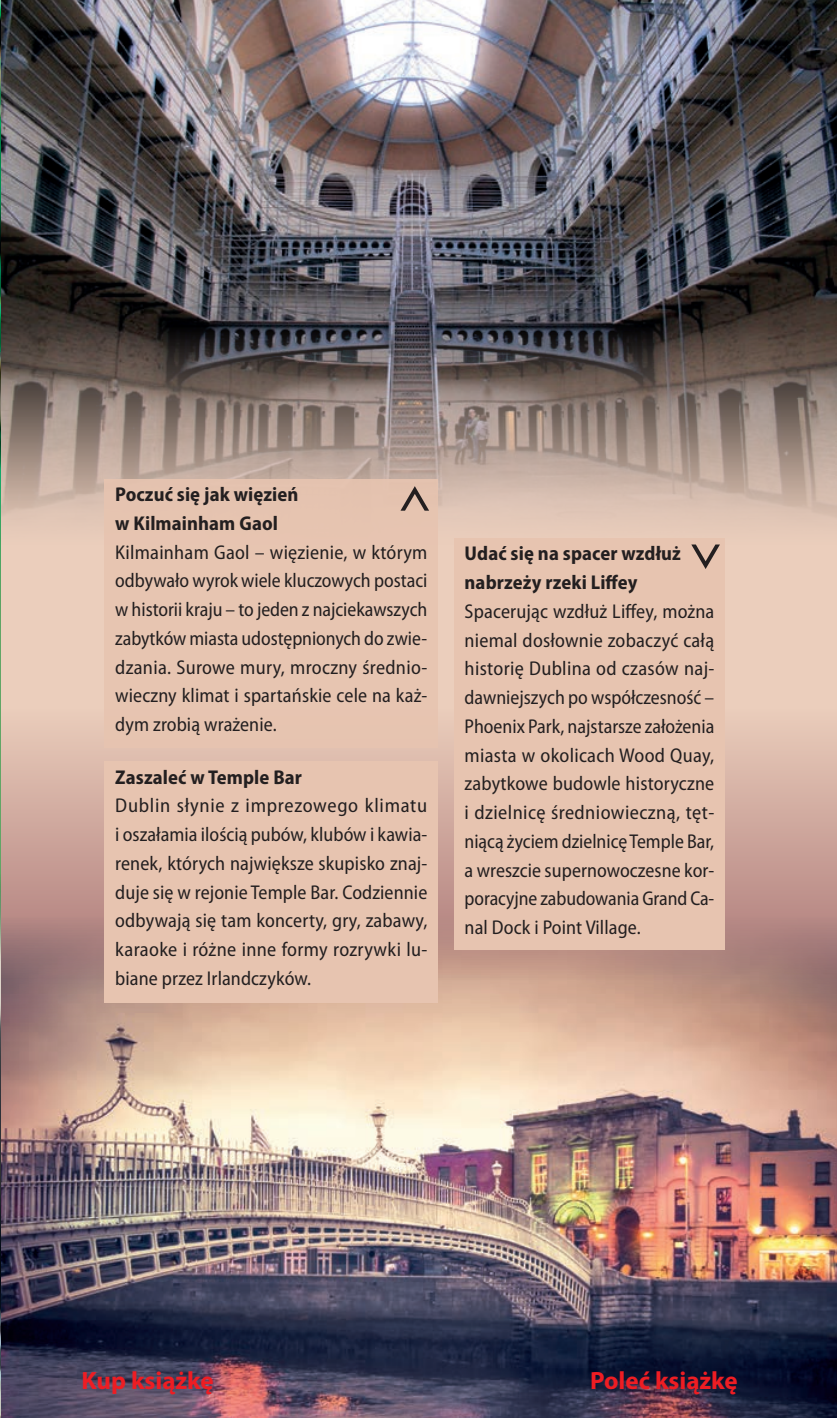
<style>
.page{position:relative;width:837px;height:1418px;background:#fff}
.page>*{position:absolute;margin:0;border:0;box-sizing:border-box;transform-origin:0 0}
.t1{font:700 25px "Myriad Pro";color:#ee1d23}
.t2{font:semi-condensed 20px/28.8px "Myriad Pro";letter-spacing:.005em;color:#231f20;text-align:justify}
.t3{font:700 semi-condensed 20px/28.8px "Myriad Pro";letter-spacing:.005em;color:#231f20}
</style>
<div class="page">
<div style="left:0;top:0;width:836px;height:1417px;background:#ebcebc"></div>
<img style="left:1px;top:0;width:835px;height:544px">
<svg style="left:1px;top:709px;width:835px;height:208px"></svg>
<img style="left:1px;top:917px;width:835px;height:500px">
<hr style="left:0;top:0;width:1px;height:671px;background:#21af4b">
<img style="left:0;top:0;width:1px;height:627px">
<hr style="left:0;top:684px;width:1px;height:733px;background:#e3f2e5">
<img style="left:0;top:874px;width:1px;height:543px">
<div style="left:105px;top:479px;width:333px;height:269px;background:#e7c4b0"></div>
<div style="left:105px;top:761px;width:333px;height:241px;background:#e7c4b0"></div>
<div style="left:454px;top:538px;width:270px;height:411px;background:#e7c4b0"></div>
<svg style="left:401px;top:486px;width:28px;height:24px"></svg>
<svg style="left:691px;top:544px;width:28px;height:25px"></svg>
<p class="t3" style="left:115px;top:480px;width:185px">Poczuć się jak więzień w Kilmainham Gaol</p>
<p class="t2" style="left:115px;top:538px;width:313px">Kilmainham Gaol – więzienie, w którym odbywało wyrok wiele kluczowych postaci w historii kraju – to jeden z najciekawszych zabytków miasta udostępnionych do zwie&shy;dzania. Surowe mury, mroczny średnio&shy;wieczny klimat i spartańskie cele na każ&shy;dym zrobią wrażenie.</p>
<p class="t3" style="left:115px;top:762px;width:188px">Zaszaleć w Temple Bar</p>
<p class="t2" style="left:115px;top:791px;width:313px">Dublin słynie z imprezowego klimatu i oszałamia ilością pubów, klubów i kawia&shy;renek, których największe skupisko znaj&shy;duje się w rejonie Temple Bar. Codziennie odbywają się tam koncerty, gry, zabawy, karaoke i różne inne formy rozrywki lu&shy;biane przez Irlandczyków.</p>
<p class="t3" style="left:464px;top:539px;width:218px">Udać się na spacer wzdłuż nabrzeży rzeki Liffey</p>
<p class="t2" style="left:464px;top:597px;width:251px">Spacerując wzdłuż Liffey, można niemal dosłownie zobaczyć całą historię Dublina od czasów naj&shy;dawniejszych po współczesność – Phoenix Park, najstarsze założenia miasta w okolicach Wood Quay, zabytkowe budowle historyczne i dzielnicę średniowieczną, tęt&shy;niącą życiem dzielnicę Temple Bar, a wreszcie supernowoczesne kor&shy;poracyjne zabudowania Grand Ca&shy;nal Dock i Point Village.</p>
<p class="t1" style="left:81px;top:1364px;width:134px">Kup książkę</p>
<p class="t1" style="left:590px;top:1364px;width:149px">Poleć książkę</p>
</div>
